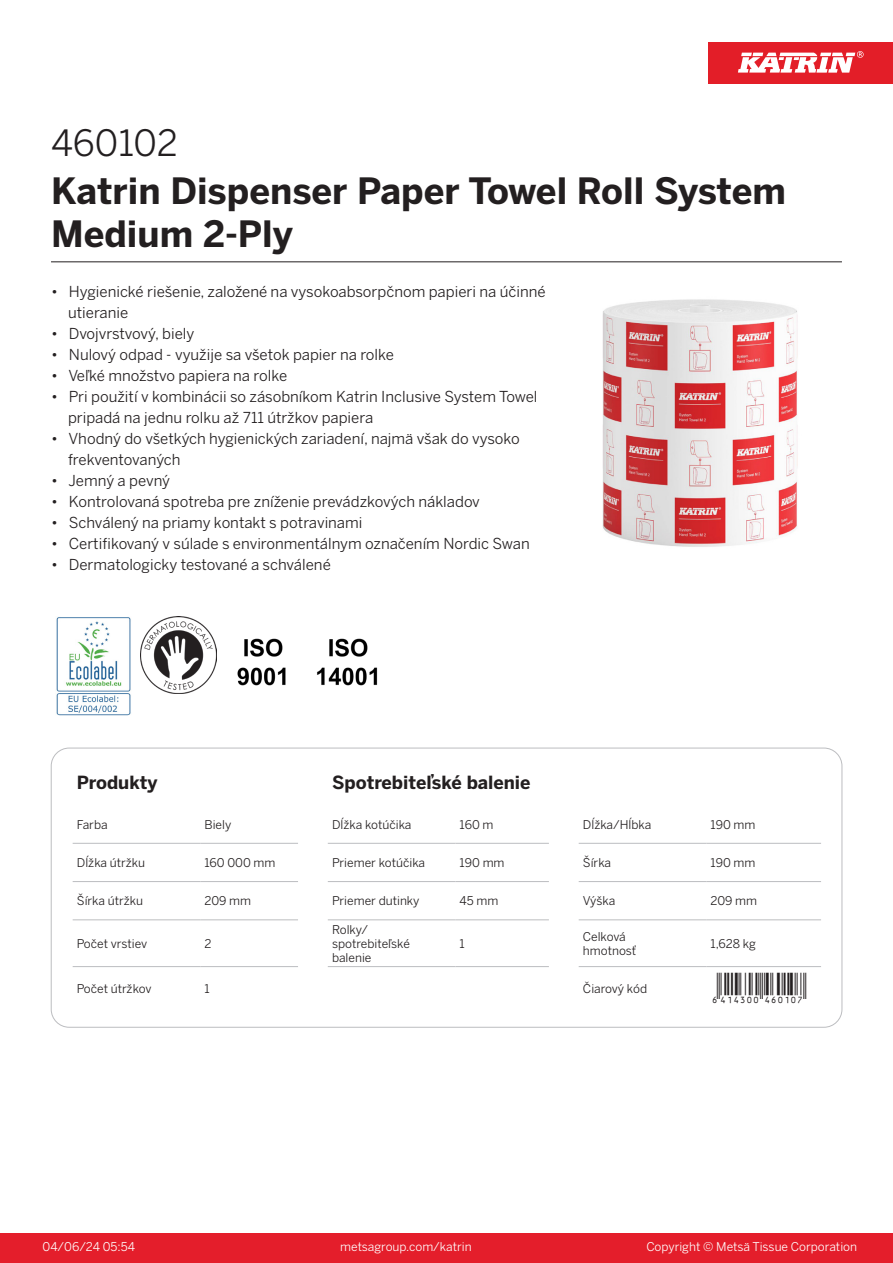
<style>
.page{position:relative;width:893px;height:1263px;background:#fff}
.page>*{position:absolute;margin:0;border:0;box-sizing:border-box;transform-origin:0 0}
.Product_Name{font:700 36px/43.2px "Benton Sans";color:#231f20}
.External_material_co{font:36px "Benton Sans";color:#231f20}
.T_EAN{font:30px "Viisas EAN Matala";color:#231f20}
.T_TableHeader{font:700 18px "Benton Sans";color:#231f20}
.MarketingBullets{font:15px/21px "Benton Sans";color:#231f20}
.T_TableBody{font:12px/14.4px "Benton Sans";color:#231f20}
.t1{font:12px "Benton Sans";color:#fff}
</style>
<div class="page">
<div style="left:0;top:1233px;width:893px;height:30px;background:#e41e2b"></div>
<div style="left:708px;top:43px;width:185px;height:41px;background:#e31e28"></div>
<svg style="left:738px;top:51px;width:126px;height:22px"></svg>
<hr style="left:73px;top:843px;width:127px;height:1px;background:#bcbdc0">
<hr style="left:200px;top:843px;width:98px;height:1px;background:#bcbdc0">
<hr style="left:328px;top:843px;width:127px;height:1px;background:#bcbdc0">
<hr style="left:455px;top:843px;width:94px;height:1px;background:#bcbdc0">
<hr style="left:579px;top:843px;width:127px;height:1px;background:#bcbdc0">
<hr style="left:706px;top:843px;width:115px;height:1px;background:#bcbdc0">
<hr style="left:73px;top:881px;width:127px;height:1px;background:#bcbdc0">
<hr style="left:200px;top:881px;width:98px;height:1px;background:#bcbdc0">
<hr style="left:328px;top:881px;width:127px;height:1px;background:#bcbdc0">
<hr style="left:455px;top:881px;width:94px;height:1px;background:#bcbdc0">
<hr style="left:579px;top:881px;width:127px;height:1px;background:#bcbdc0">
<hr style="left:706px;top:881px;width:115px;height:1px;background:#bcbdc0">
<hr style="left:73px;top:919px;width:127px;height:1px;background:#bcbdc0">
<hr style="left:200px;top:919px;width:98px;height:1px;background:#bcbdc0">
<hr style="left:328px;top:919px;width:127px;height:1px;background:#bcbdc0">
<hr style="left:455px;top:919px;width:94px;height:1px;background:#bcbdc0">
<hr style="left:579px;top:919px;width:127px;height:1px;background:#bcbdc0">
<hr style="left:706px;top:919px;width:115px;height:1px;background:#bcbdc0">
<hr style="left:73px;top:966px;width:127px;height:1px;background:#bcbdc0">
<hr style="left:200px;top:966px;width:98px;height:1px;background:#bcbdc0">
<hr style="left:328px;top:966px;width:127px;height:1px;background:#bcbdc0">
<hr style="left:455px;top:966px;width:94px;height:1px;background:#bcbdc0">
<hr style="left:579px;top:966px;width:127px;height:1px;background:#bcbdc0">
<hr style="left:706px;top:966px;width:115px;height:1px;background:#bcbdc0">
<img style="left:602px;top:299px;width:196px;height:248px">
<img style="left:56px;top:617px;width:75px;height:98px">
<img style="left:140px;top:617px;width:77px;height:76px">
<img style="left:237px;top:638px;width:49px;height:48px">
<img style="left:317px;top:638px;width:61px;height:48px">
<hr style="left:51px;top:261px;width:791px;height:1px;background:#231f20">
<p class="External_material_co" style="left:51px;top:121px;width:128px">460102</p>
<p class="Product_Name" style="left:51px;top:170px;width:737px">Katrin Dispenser Paper Towel Roll System<br>Medium 2-Ply</p>
<p class="MarketingBullets" style="left:68px;top:281px;width:479px;text-indent:-17px">• Hygienické riešenie, založené na vysokoabsorpčnom papieri na účinné utieranie</p>
<p class="MarketingBullets" style="left:51px;top:323px;width:145px">• Dvojvrstvový, biely</p>
<p class="MarketingBullets" style="left:51px;top:344px;width:344px">• Nulový odpad - využije sa všetok papier na rolke</p>
<p class="MarketingBullets" style="left:51px;top:365px;width:238px">• Veľké množstvo papiera na rolke</p>
<p class="MarketingBullets" style="left:68px;top:386px;width:471px;text-indent:-17px">• Pri použití v kombinácii so zásobníkom Katrin Inclusive System Towel pripadá na jednu rolku až 711 útržkov papiera</p>
<p class="MarketingBullets" style="left:68px;top:428px;width:453px;text-indent:-17px">• Vhodný do všetkých hygienických zariadení, najmä však do vysoko frekventovaných</p>
<p class="MarketingBullets" style="left:51px;top:470px;width:121px">• Jemný a pevný</p>
<p class="MarketingBullets" style="left:51px;top:491px;width:430px">• Kontrolovaná spotreba pre zníženie prevádzkových nákladov</p>
<p class="MarketingBullets" style="left:51px;top:512px;width:313px">• Schválený na priamy kontakt s potravinami</p>
<p class="MarketingBullets" style="left:51px;top:533px;width:480px">• Certifikovaný v súlade s environmentálnym označením Nordic Swan</p>
<p class="MarketingBullets" style="left:51px;top:554px;width:281px">• Dermatologicky testované a schválené</p>
<p class="T_TableHeader" style="left:77px;top:771px;width:82px">Produkty</p>
<p class="T_TableHeader" style="left:332px;top:771px;width:200px">Spotrebiteľské balenie</p>
<p class="T_TableBody" style="left:77px;top:817px;width:32px">Farba</p>
<p class="T_TableBody" style="left:204px;top:817px;width:28px">Biely</p>
<p class="T_TableBody" style="left:332px;top:817px;width:81px">Dĺžka kotúčika</p>
<p class="T_TableBody" style="left:460px;top:817px;width:35px">160 m</p>
<p class="T_TableBody" style="left:583px;top:817px;width:70px">Dĺžka/Hĺbka</p>
<p class="T_TableBody" style="left:710px;top:817px;width:46px">190 mm</p>
<p class="T_TableBody" style="left:77px;top:856px;width:70px">Dĺžka útržku</p>
<p class="T_TableBody" style="left:204px;top:856px;width:73px">160 000 mm</p>
<p class="T_TableBody" style="left:332px;top:856px;width:95px">Priemer kotúčika</p>
<p class="T_TableBody" style="left:460px;top:856px;width:46px">190 mm</p>
<p class="T_TableBody" style="left:583px;top:856px;width:30px">Šírka</p>
<p class="T_TableBody" style="left:710px;top:856px;width:46px">190 mm</p>
<p class="T_TableBody" style="left:77px;top:894px;width:68px">Šírka útržku</p>
<p class="T_TableBody" style="left:204px;top:894px;width:48px">209 mm</p>
<p class="T_TableBody" style="left:332px;top:894px;width:89px">Priemer dutinky</p>
<p class="T_TableBody" style="left:460px;top:894px;width:40px">45 mm</p>
<p class="T_TableBody" style="left:583px;top:894px;width:34px">Výška</p>
<p class="T_TableBody" style="left:710px;top:894px;width:48px">209 mm</p>
<p class="T_TableBody" style="left:77px;top:936px;width:72px">Počet vrstiev</p>
<p class="T_TableBody" style="left:204px;top:936px;width:9px">2</p>
<p class="T_TableBody" style="left:332px;top:922px;width:38px">Rolky/</p>
<p class="T_TableBody" style="left:332px;top:936px;width:79px">spotrebiteľské balenie</p>
<p class="T_TableBody" style="left:460px;top:936px;width:7px">1</p>
<p class="T_TableBody" style="left:583px;top:929px;width:44px">Celková</p>
<p class="T_TableBody" style="left:583px;top:943px;width:55px">hmotnosť</p>
<p class="T_TableBody" style="left:710px;top:936px;width:47px">1,628 kg</p>
<p class="T_TableBody" style="left:77px;top:981px;width:76px">Počet útržkov</p>
<p class="T_TableBody" style="left:204px;top:981px;width:7px">1</p>
<p class="T_TableBody" style="left:583px;top:981px;width:66px">Čiarový kód</p>
<p class="T_EAN" style="left:710px;top:972px;width:97px">*6414300460107*</p>
<p class="t1" style="left:43px;top:1239px;width:94px">04/06/24 05:54</p>
<p class="t1" style="left:340px;top:1239px;width:133px">metsagroup.com/katrin</p>
<p class="t1" style="left:646px;top:1239px;width:212px">Copyright © Metsä Tissue Corporation</p>
</div>
